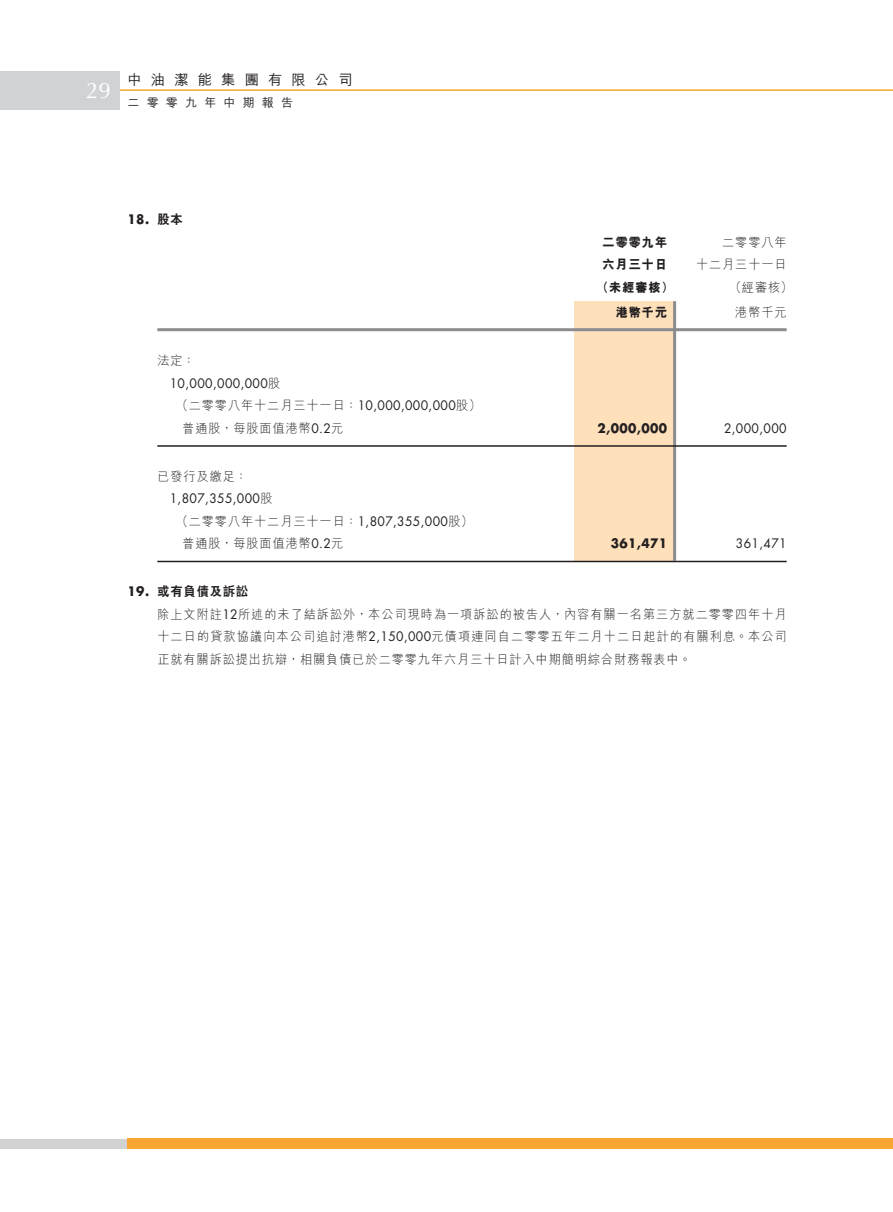
<style>
.page{position:relative;width:893px;height:1212px;background:#fff}
.page>*{position:absolute;margin:0;border:0;box-sizing:border-box;transform-origin:0 0}
.t1{font:22.5px "Optima LT Std";color:#fff}
.t2{font:14.25px "M Hei HK Medium B5 pc H";letter-spacing:.645em;color:#231f20}
.t3{font:12.75px/22.5px "M Hei HK Light B5 pc H";letter-spacing:.08em;color:#231f20;scale:.95 1}
.t4{font:12.75px "Futura Std";letter-spacing:.03em;color:#231f20;scale:.95 1}
.t5{font:700 12.75px "Futura Std";letter-spacing:.035em;color:#231f20;scale:.95 1}
.t6{font:12.75px "M Hei HK Xbold B5 pc H";letter-spacing:.085em;color:#231f20;scale:.95 1}
.t7{font:12.75px "C Hei 2 HK Xbold B5 pc H";letter-spacing:.085em;color:#231f20;scale:.95 1}
.t8{font:12px "M Hei HK Medium B5 pc H";letter-spacing:.6em;color:#231f20}
.s1{font-family:"C Hei 2 HK Xbold B5 pc H";font-weight:400}
.s2{font-family:"M Hei HK Light B5 pc H"}
.s3{font-family:"Futura Std"}
.s4{font-family:"Futura Std";font-weight:700}
</style>
<div class="page">
<div style="left:0;top:1138px;width:176px;height:10px;background:#d1d2d4"></div>
<hr style="left:119px;top:89px;width:774px;height:2px;background:#faa633">
<div style="left:128px;top:1138px;width:765px;height:11px;background:#faa633"></div>
<div style="left:0;top:71px;width:119px;height:38px;background:#d1d2d4"></div>
<div style="left:574px;top:301px;width:100px;height:261px;background:#fee0bb"></div>
<hr style="left:673px;top:301px;width:3px;height:260px;background:#8a8c8f">
<hr style="left:157px;top:328px;width:630px;height:3px;background:#8a8c8f">
<hr style="left:157px;top:445px;width:630px;height:2px;background:#231f20">
<hr style="left:157px;top:561px;width:630px;height:1px;background:#231f20">
<h1 class="t1" style="left:86px;top:77px;width:27px">29</h1>
<p class="t2" style="left:128px;top:74px;width:227px">中油潔能集團有限公司</p>
<p class="t8" style="left:128px;top:98px;width:167px">二零零九年中期報告</p>
<p class="t5" style="left:128px;top:212px;width:59px">18. <span class="s1">股本</span></p>
<p class="t3" style="left:157px;top:351px;width:41px">法定：</p>
<p class="t4" style="left:170px;top:375px;width:118px">10,000,000,000<span class="s2">股</span></p>
<p class="t3" style="left:182px;top:396px;width:316px;text-indent:-6px">（二零零八年十二月三十一日：<span class="s3">10,000,000,000</span>股）普通股，每股面值港幣<span class="s3">0.2</span>元</p>
<p class="t3" style="left:157px;top:466px;width:96px">已發行及繳足：</p>
<p class="t4" style="left:170px;top:491px;width:110px">1,807,355,000<span class="s2">股</span></p>
<p class="t3" style="left:182px;top:511px;width:307px;text-indent:-6px">（二零零八年十二月三十一日：<span class="s3">1,807,355,000</span>股）普通股，每股面值港幣<span class="s3">0.2</span>元</p>
<p class="t6" style="left:602px;top:237px;width:70px">二零零九年</p>
<p class="t3" style="left:722px;top:232px;width:69px">二零零八年</p>
<p class="t6" style="left:602px;top:259px;width:70px">六月三十日</p>
<p class="t3" style="left:696px;top:255px;width:97px">十二月三十一日</p>
<p class="t6" style="left:597px;top:282px;width:82px">（未經審核）</p>
<p class="t3" style="left:729px;top:277px;width:68px">（經審核）</p>
<p class="t6" style="left:616px;top:307px;width:56px">港幣千元</p>
<p class="t3" style="left:735px;top:303px;width:56px">港幣千元</p>
<p class="t5" style="left:597px;top:421px;width:75px">2,000,000</p>
<p class="t4" style="left:724px;top:420px;width:67px">2,000,000</p>
<p class="t5" style="left:611px;top:536px;width:61px">361,471</p>
<p class="t4" style="left:736px;top:536px;width:55px">361,471</p>
<p class="t7" style="left:128px;top:586px;width:129px"><span class="s4">19.</span> 或有負債及訴訟</p>
<p class="t3" style="left:157px;top:604px;width:664px;text-align:justify">除上文附註<span class="s3">12</span>所述的未了結訴訟外，本公司現時為一項訴訟的被告人，內容有關一名第三方就二零零四年十月十二日的貸款協議向本公司追討港幣<span class="s3">2,150,000</span>元債項連同自二零零五年二月十二日起計的有關利息。本公司正就有關訴訟提出抗辯，相關負債已於二零零九年六月三十日計入中期簡明綜合財務報表中。</p>
</div>
